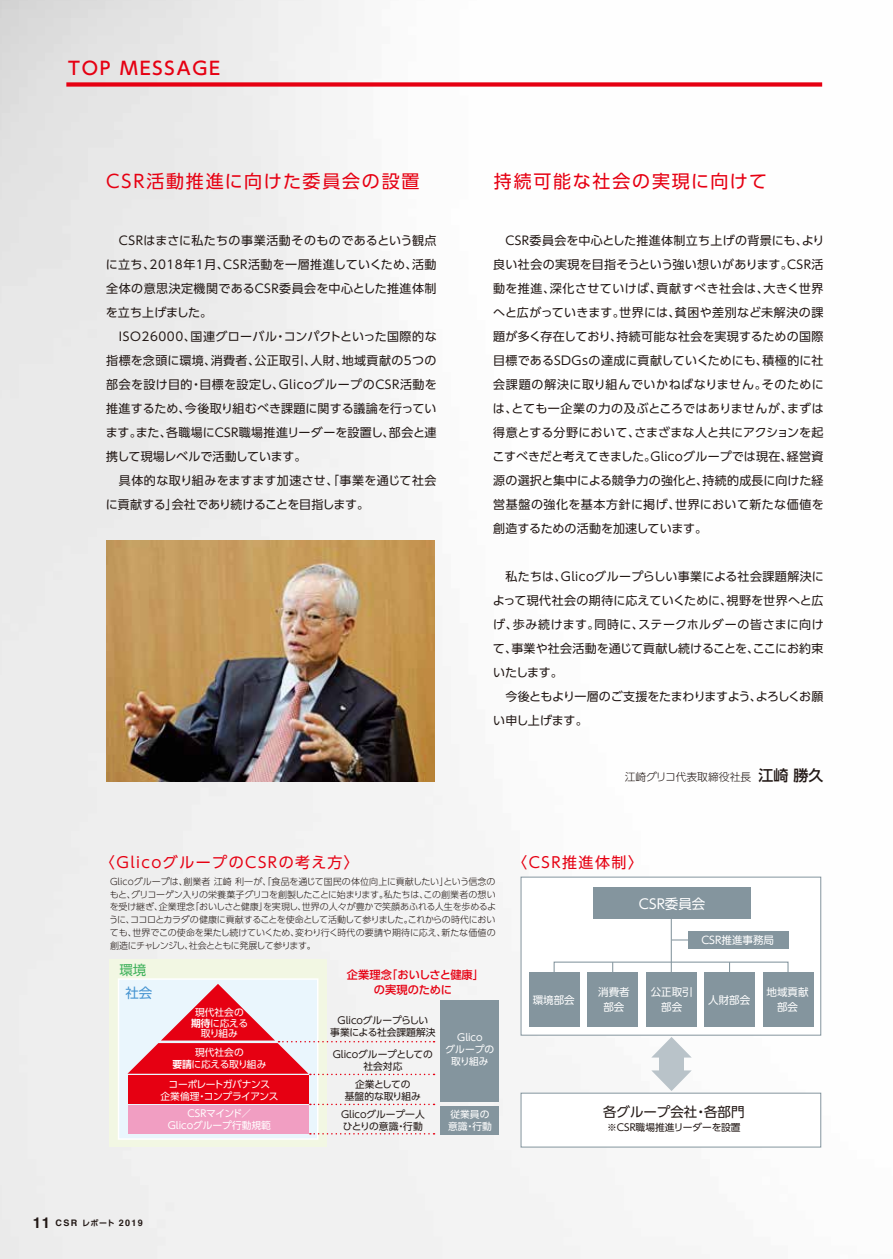
<style>
.page{position:relative;width:893px;height:1259px;background:#fff}
.page>*{position:absolute;margin:0;border:0;box-sizing:border-box;transform-origin:0 0}
.t1{font:18px "UD Shin Go Pro";letter-spacing:.1em;color:#e60012}
.t2{font:500 18px "UD Shin Go Pro";letter-spacing:.1em;color:#e60012}
.t3{font:15px "UD Shin Go Pro";letter-spacing:.1em;color:#e60012}
.t4{font:13.5px "UD Shin Go Pro";color:#221815}
.t5{font:13.5px "UD Shin Go Pro";color:#fff}
.t6{font:13.5px "UD Shin Go Pro";color:#41b25d}
.t7{font:13.5px "UD Shin Go Pro";color:#4694d1}
.t8{font:12px/24px "UD Shin Go Pro";letter-spacing:.02em;color:#221815}
.t9{font:500 11.25px/15px "UD Shin Go Pro";letter-spacing:-.005em;color:#e60012;text-align:center}
.t10{font:300 10.8px "UD Shin Go Pro";color:#221815}
.t11{font:10.5px/15px "UD Shin Go Pro";color:#fff;text-align:center}
.t12{font:9.75px/12px "UD Shin Go Pro";color:#221815;text-align:center}
.t13{font:9.75px/12px "UD Shin Go Pro";color:#fff;text-align:center}
.t14{font:9.75px/12px "UD Shin Go Pro";letter-spacing:-.045em;color:#fff;text-align:center}
.t15{font:9.75px/12px "UD Shin Go Pro";letter-spacing:-.02em;color:#fff;text-align:center}
.t16{font:300 9px/12.8px "UD Shin Go Pro";letter-spacing:-.035em;color:#221815;text-align:justify}
.t17{font:700 9px "Helvetica";letter-spacing:.15em;color:#221815}
.s1{font-weight:500;font-size:15px}
.s2{font-family:"UD Shin Go Pro De";font-weight:700}
.s3{font-size:15px}
.s4{font-family:"UD Shin Go Pro De";font-size:7.95px}
</style>
<div class="page">
<img style="left:0;top:0;width:823px;height:1259px">
<div style="left:109px;top:959px;width:218px;height:187px;background:#f2f7e3"></div>
<div style="left:118px;top:978px;width:200px;height:161px;background:#eaf6fd;border:2px solid #fff"></div>
<div style="left:521px;top:1093px;width:300px;height:54px;background:#fff;border:1px solid #84959e"></div>
<div style="left:521px;top:877px;width:300px;height:158px;background:#fff;border:1px solid #84959e"></div>
<div style="left:440px;top:1106px;width:59px;height:28px;background:#84959e"></div>
<div style="left:440px;top:1000px;width:59px;height:102px;background:#84959e"></div>
<div style="left:128px;top:1105px;width:180px;height:29px;background:#f19ec2"></div>
<div style="left:128px;top:1075px;width:180px;height:28px;background:#e60012"></div>
<img style="left:107px;top:540px;width:328px;height:241px">
<hr style="left:671px;top:902px;width:1px;height:98px;background:#84959e">
<hr style="left:612px;top:962px;width:1px;height:38px;background:#84959e">
<hr style="left:729px;top:962px;width:1px;height:38px;background:#84959e">
<hr style="left:672px;top:939px;width:31px;height:1px;background:#84959e">
<div style="left:554px;top:961px;width:234px;height:39px;border:1px solid #84959e"></div>
<div style="left:593px;top:887px;width:157px;height:32px;background:#84959e"></div>
<div style="left:688px;top:931px;width:100px;height:17px;background:#84959e"></div>
<div style="left:646px;top:972px;width:51px;height:54px;background:#84959e"></div>
<div style="left:763px;top:972px;width:50px;height:54px;background:#84959e"></div>
<div style="left:704px;top:972px;width:51px;height:54px;background:#84959e"></div>
<div style="left:587px;top:972px;width:51px;height:54px;background:#84959e"></div>
<div style="left:529px;top:972px;width:51px;height:54px;background:#84959e"></div>
<div style="left:66px;top:82px;width:756px;height:5px;background:#e60012"></div>
<svg style="left:651px;top:1037px;width:41px;height:20px"></svg>
<svg style="left:651px;top:1070px;width:41px;height:21px"></svg>
<div style="left:659px;top:1054px;width:25px;height:18px;background:#b9c3c9"></div>
<svg style="left:128px;top:984px;width:306px;height:91px"></svg>
<svg style="left:310px;top:1103px;width:124px;height:2px"></svg>
<svg style="left:310px;top:1133px;width:124px;height:1px"></svg>
<h1 class="t2" style="left:68px;top:53px;width:154px">TOP MESSAGE</h1>
<h1 class="t1" style="left:106px;top:166px;width:315px">CSR活動推進に向けた委員会の設置</h1>
<h1 class="t1" style="left:494px;top:166px;width:275px">持続可能な社会の実現に向けて</h1>
<p class="t8" style="left:106px;top:228px;width:333px">　CSRはまさに私たちの事業活動そのものであるという観点に立ち、2018年1月、CSR活動を一層推進していくため、活動全体の意思決定機関であるCSR委員会を中心とした推進体制を立ち上げました。<br>　ISO26000、国連グローバル・コンパクトといった国際的な指標を念頭に環境、消費者、公正取引、人財、地域貢献の5つの部会を設け目的・目標を設定し、GlicoグループのCSR活動を推進するため、今後取り組むべき課題に関する議論を行っています。また、各職場にCSR職場推進リーダーを設置し、部会と連携して現場レベルで活動しています。<br>　具体的な取り組みをますます加速させ、「事業を通じて社会に貢献する」会社であり続けることを目指します。</p>
<p class="t8" style="left:492px;top:228px;width:334px;text-align:justify">　CSR委員会を中心とした推進体制立ち上げの背景にも、より良い社会の実現を目指そうという強い想いがあります。CSR活動を推進、深化させていけば、貢献すべき社会は、大きく世界へと広がっていきます。世界には、貧困や差別など未解決の課題が多く存在しており、持続可能な社会を実現するための国際目標であるSDGsの達成に貢献していくためにも、積極的に社会課題の解決に取り組んでいかねばなりません。そのためには、とても一企業の力の及ぶところではありませんが、まずは得意とする分野において、さまざまな人と共にアクションを起こすべきだと考えてきました。Glicoグループでは現在、経営資源の選択と集中による競争力の強化と、持続的成長に向けた経営基盤の強化を基本方針に掲げ、世界において新たな価値を創造するための活動を加速しています。</p>
<p class="t8" style="left:493px;top:564px;width:333px">　私たちは、Glicoグループらしい事業による社会課題解決によって現代社会の期待に応えていくために、視野を世界へと広げ、歩み続けます。同時に、ステークホルダーの皆さまに向けて、事業や社会活動を通じて貢献し続けることを、ここにお約束いたします。<br>　今後ともより一層のご支援をたまわりますよう、よろしくお願い申し上げます。</p>
<p class="t10" style="left:625px;top:768px;width:200px">江崎グリコ代表取締役社長 <span class="s1">江崎 勝久</span></p>
<p class="t3" style="left:100px;top:850px;width:260px">〈GlicoグループのCSRの考え方〉</p>
<p class="t3" style="left:512px;top:850px;width:132px">〈CSR推進体制〉</p>
<p class="t16" style="left:109px;top:875px;width:388px">Glicoグループは、創業者 江崎 利一が、「食品を通じて国民の体位向上に貢献したい」という信念のもと、グリコーゲン入りの栄養菓子グリコを創製したことに始まります。私たちは、この創業者の想いを受け継ぎ、企業理念「おいしさと健康」を実現し、世界の人々が豊かで笑顔あふれる人生を歩めるように、ココロとカラダの健康に貢献することを使命として活動して参りました。これからの時代においても、世界でこの使命を果たし続けていくため、変わり行く時代の要請や期待に応え、新たな価値の創造にチャレンジし、社会とともに発展して参ります。</p>
<p class="t6" style="left:119px;top:958px;width:28px">環境</p>
<p class="t7" style="left:125px;top:981px;width:28px">社会</p>
<p class="t13" style="left:191px;top:1007px;width:59px;line-height:10.5px">現代社会の<span class="s2">期待</span>に応える取り組み</p>
<p class="t15" style="left:172px;top:1046px;width:95px">現代社会の<br><span class="s2">要請</span>に応える取り組み</p>
<p class="t14" style="left:160px;top:1077px;width:120px">コーポレートガバナンス<br>企業倫理・コンプライアンス</p>
<p class="t13" style="left:168px;top:1107px;width:105px">CSRマインド／<br>Glicoグループ行動規範</p>
<p class="t17" style="left:33px;top:1216px;width:112px"><span class="s3">11</span> CSR <span class="s4">レポート</span> 2019</p>
<p class="t9" style="left:347px;top:966px;width:139px">企業理念「おいしさと健康」の実現のために</p>
<p class="t12" style="left:330px;top:1014px;width:107px">Glicoグループらしい<br>事業による社会課題解決</p>
<p class="t12" style="left:333px;top:1047px;width:102px">Glicoグループとしての社会対応</p>
<p class="t12" style="left:345px;top:1078px;width:78px">企業としての<br>基盤的な取り組み</p>
<p class="t12" style="left:341px;top:1107px;width:85px;text-align:left">Glicoグループ一人ひとりの意識・行動</p>
<p class="t13" style="left:445px;top:1031px;width:50px">Glico<br>グループの取り組み</p>
<p class="t13" style="left:448px;top:1107px;width:45px;text-align:left">従業員の意識・行動</p>
<p class="t11" style="left:533px;top:992px;width:43px">環境部会</p>
<p class="t5" style="left:639px;top:892px;width:68px">CSR委員会</p>
<p class="t11" style="left:701px;top:932px;width:74px">CSR推進事務局</p>
<p class="t11" style="left:598px;top:984px;width:33px">消費者部会</p>
<p class="t11" style="left:651px;top:984px;width:43px">公正取引部会</p>
<p class="t11" style="left:708px;top:992px;width:43px">人財部会</p>
<p class="t11" style="left:766px;top:984px;width:43px">地域貢献部会</p>
<p class="t4" style="left:603px;top:1100px;width:143px">各グループ会社・各部門</p>
<p class="t12" style="left:607px;top:1120px;width:135px">※CSR職場推進リーダーを設置</p>
</div>
